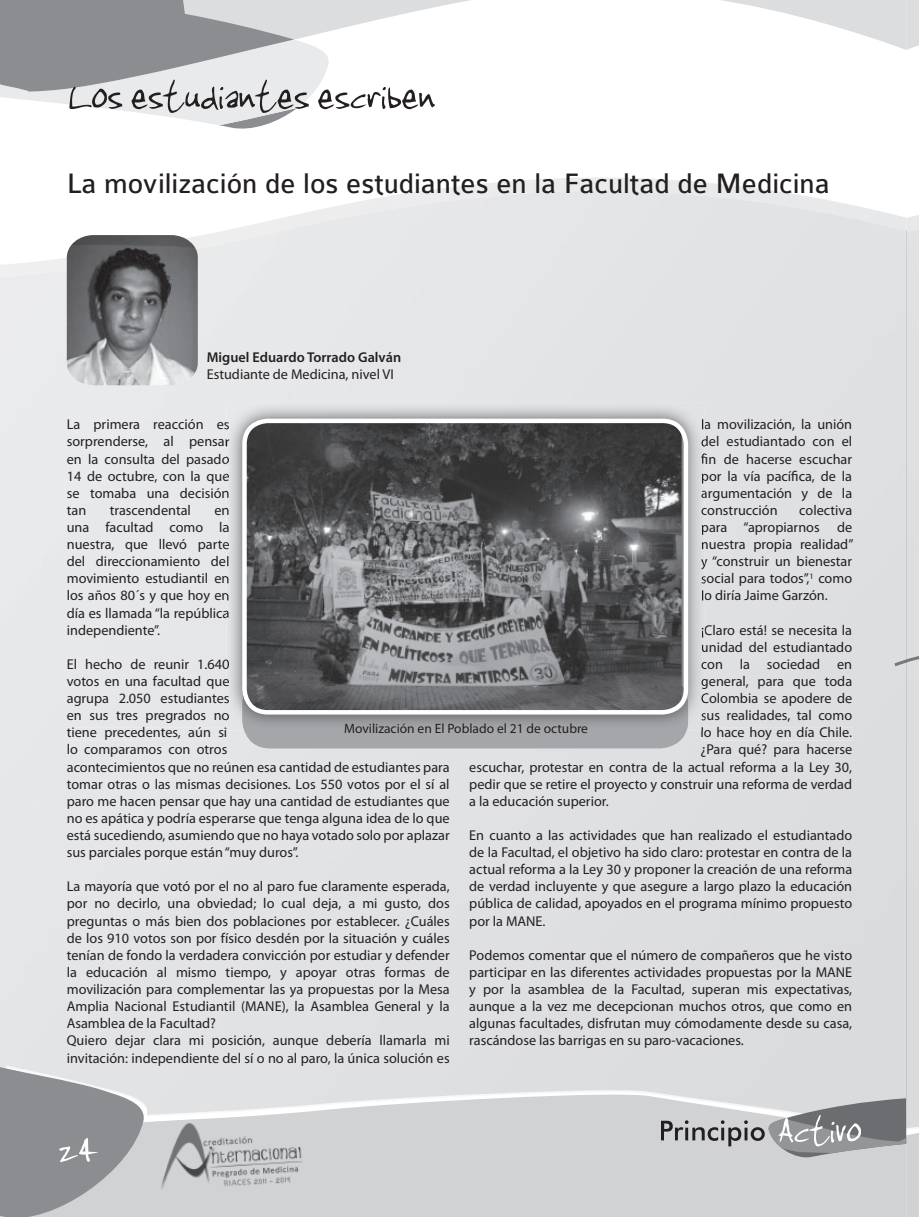
<style>
.page{position:relative;width:919px;height:1217px;background:#fff}
.page>*{position:absolute;margin:0;border:0;box-sizing:border-box;transform-origin:0 0}
.t1{font:52.5px "Jenkinsv 20";color:#231f20}
.t2{font:52.5px "Jenkinsv 20";color:#fff}
.t3{font:30px "Colaborate";color:#231f20}
.t4{font:14.25px/17.1px "Myriad Pro";color:#231f20;text-align:justify}
.t5{font:600 14.25px "Myriad Pro";color:#231f20}
.t6{font:13.5px "Myriad Pro";color:#231f20}
</style>
<div class="page">
<svg style="left:906px;top:215px;width:12px;height:14px"></svg>
<svg style="left:198px;top:177px;width:628px;height:65px"></svg>
<div style="left:266px;top:721px;width:480px;height:43px;background:#e0e1e3"></div>
<div style="left:693px;top:195px;width:53px;height:515px;background:#e1e2e4"></div>
<div style="left:266px;top:191px;width:427px;height:212px;background:#e5e6e8"></div>
<img style="left:0;top:242px;width:267px;height:54px">
<div style="left:745px;top:200px;width:161px;height:96px;background:#e1e2e4"></div>
<img style="left:224px;top:234px;width:43px;height:9px">
<img style="left:906px;top:230px;width:1px;height:867px">
<div style="left:68px;top:419px;width:158px;height:13px;background:#e8e9ea"></div>
<div style="left:67px;top:436px;width:159px;height:13px;background:#e7e8e9"></div>
<div style="left:67px;top:453px;width:159px;height:13px;background:#e7e8e9"></div>
<div style="left:68px;top:470px;width:158px;height:13px;background:#e7e8e9"></div>
<div style="left:67px;top:487px;width:159px;height:11px;background:#e7e8e9"></div>
<div style="left:67px;top:504px;width:159px;height:11px;background:#e7e8e9"></div>
<div style="left:68px;top:521px;width:158px;height:11px;background:#e7e8e9"></div>
<div style="left:68px;top:539px;width:158px;height:13px;background:#e7e8e9"></div>
<div style="left:67px;top:556px;width:159px;height:10px;background:#e7e8e9"></div>
<div style="left:68px;top:573px;width:158px;height:10px;background:#e7e8e9"></div>
<div style="left:68px;top:590px;width:158px;height:13px;background:#e6e7e9"></div>
<div style="left:67px;top:607px;width:159px;height:13px;background:#e6e7e9"></div>
<div style="left:68px;top:658px;width:158px;height:11px;background:#e5e6e8"></div>
<div style="left:67px;top:675px;width:159px;height:13px;background:#e5e6e8"></div>
<div style="left:67px;top:692px;width:159px;height:14px;background:#e5e6e8"></div>
<div style="left:67px;top:710px;width:159px;height:13px;background:#e5e6e8"></div>
<div style="left:67px;top:727px;width:160px;height:13px;background:#e5e6e8"></div>
<div style="left:704px;top:419px;width:148px;height:12px;background:#e0e1e3"></div>
<img style="left:704px;top:436px;width:148px;height:10px">
<img style="left:704px;top:453px;width:148px;height:10px">
<div style="left:704px;top:470px;width:148px;height:13px;background:#e0e1e3"></div>
<div style="left:704px;top:487px;width:148px;height:14px;background:#dfe0e2"></div>
<div style="left:704px;top:504px;width:148px;height:11px;background:#dfe0e2"></div>
<div style="left:704px;top:521px;width:148px;height:13px;background:#dfe0e2"></div>
<div style="left:704px;top:539px;width:149px;height:13px;background:#dfe0e2"></div>
<div style="left:704px;top:556px;width:148px;height:13px;background:#dfe0e2"></div>
<img style="left:704px;top:573px;width:105px;height:13px">
<img style="left:704px;top:590px;width:123px;height:10px">
<div style="left:704px;top:624px;width:148px;height:13px;background:#dfe0e2"></div>
<img style="left:704px;top:641px;width:148px;height:10px">
<div style="left:704px;top:658px;width:148px;height:11px;background:#dedfe1"></div>
<div style="left:704px;top:675px;width:148px;height:13px;background:#dedfe1"></div>
<div style="left:704px;top:692px;width:148px;height:13px;background:#dedfe1"></div>
<div style="left:704px;top:710px;width:148px;height:11px;background:#dddee0"></div>
<div style="left:701px;top:727px;width:151px;height:13px;background:#dddee0"></div>
<svg style="left:146px;top:1090px;width:515px;height:126px;background:#d4d5d7"></svg>
<svg style="left:0;top:1066px;width:146px;height:150px;background:#a2a3a6"></svg>
<svg style="left:661px;top:1090px;width:257px;height:126px;background:#c2c2c5"></svg>
<svg style="left:906px;top:0;width:12px;height:50px"></svg>
<svg style="left:330px;top:0;width:576px;height:50px"></svg>
<svg style="left:0;top:0;width:330px;height:129px;background:#c1c2c4"></svg>
<img style="left:154px;top:1119px;width:156px;height:74px">
<img style="left:67px;top:235px;width:131px;height:150px">
<div style="left:242px;top:675px;width:446px;height:73px;background:#a5a6aa;border-radius:28px"></div>
<img style="left:226px;top:403px;width:478px;height:280px">
<img style="left:688px;top:683px;width:16px;height:47px">
<svg style="left:226px;top:419px;width:3px;height:79px"></svg>
<svg style="left:226px;top:504px;width:3px;height:11px"></svg>
<svg style="left:226px;top:521px;width:3px;height:11px"></svg>
<svg style="left:226px;top:539px;width:3px;height:27px"></svg>
<svg style="left:226px;top:573px;width:3px;height:10px"></svg>
<svg style="left:226px;top:590px;width:3px;height:30px"></svg>
<svg style="left:226px;top:658px;width:3px;height:11px"></svg>
<svg style="left:226px;top:675px;width:3px;height:13px"></svg>
<img style="left:226px;top:692px;width:3px;height:14px">
<svg style="left:226px;top:710px;width:3px;height:20px"></svg>
<svg style="left:701px;top:419px;width:3px;height:27px"></svg>
<svg style="left:701px;top:453px;width:3px;height:10px"></svg>
<svg style="left:701px;top:470px;width:3px;height:13px"></svg>
<img style="left:701px;top:487px;width:3px;height:14px">
<svg style="left:701px;top:504px;width:3px;height:11px"></svg>
<svg style="left:701px;top:521px;width:3px;height:79px"></svg>
<svg style="left:701px;top:624px;width:3px;height:27px"></svg>
<svg style="left:701px;top:658px;width:3px;height:11px"></svg>
<svg style="left:701px;top:675px;width:3px;height:46px"></svg>
<img style="left:242px;top:675px;width:446px;height:55px">
<img style="left:244px;top:421px;width:437px;height:291px">
<div style="left:242px;top:418px;width:446px;height:296px;border:4px solid #fff;border-radius:23px"></div>
<svg style="left:893px;top:613px;width:25px;height:54px"></svg>
<h1 class="t1" style="left:67px;top:67px;width:368px">Los estudiantes escriben</h1>
<h2 class="t3" style="left:67px;top:167px;width:764px">La movilización de los estudiantes en la Facultad de Medicina</h2>
<p class="t5" style="left:207px;top:348px;width:196px">Miguel Eduardo Torrado Galván</p>
<p class="t4" style="left:207px;top:365px;width:189px">Estudiante de Medicina, nivel VI</p>
<p class="t4" style="left:701px;top:415px;width:153px">la movilización, la unión del estudiantado con el fin de hacerse escuchar por la vía pacífica, de la argumentación y de la construcción</p>
<p class="t4" style="left:67px;top:415px;width:164px">La primera reacción es sorprenderse, al pensar en la consulta del pasado 14 de octubre, con la que se tomaba una decisión tan</p>
<p class="t4" style="left:110px;top:501px;width:83px">trascendental</p>
<p class="t4" style="left:701px;top:501px;width:154px;text-indent:98px">colectiva para “apropiarnos de nuestra propia realidad” y “construir un bienestar social para todos”,<sup>1</sup> como lo diría Jaime Garzón.</p>
<p class="t4" style="left:701px;top:621px;width:153px">¡Claro está! se necesita la</p>
<p class="t4" style="left:701px;top:638px;width:153px">unidad del estudiantado</p>
<p class="t4" style="left:701px;top:655px;width:153px">con la sociedad en</p>
<p class="t4" style="left:701px;top:672px;width:153px">general, para que toda</p>
<p class="t4" style="left:701px;top:689px;width:153px">Colombia se apodere de</p>
<p class="t4" style="left:701px;top:706px;width:153px">sus realidades, tal como</p>
<p class="t4" style="left:700px;top:723px;width:153px">lo hace hoy en día Chile.</p>
<p class="t4" style="left:700px;top:740px;width:153px">¿Para qué? para hacerse</p>
<p class="t4" style="left:469px;top:757px;width:384px">escuchar, protestar en contra de la actual reforma a la Ley 30,</p>
<p class="t4" style="left:469px;top:775px;width:384px">pedir que se retire el proyecto y construir una reforma de verdad</p>
<p class="t4" style="left:469px;top:792px;width:141px">a la educación superior.</p>
<p class="t4" style="left:469px;top:826px;width:384px">En cuanto a las actividades que han realizado el estudiantado de la Facultad, el objetivo ha sido claro: protestar en contra de la actual reforma a la Ley 30 y proponer la creación de una reforma de verdad incluyente y que asegure a largo plazo la educación pública de calidad, apoyados en el programa mínimo propuesto por la MANE.</p>
<p class="t4" style="left:469px;top:946px;width:384px">Podemos comentar que el número de compañeros que he visto participar en las diferentes actividades propuestas por la MANE y por la asamblea de la Facultad, superan mis expectativas, aunque a la vez me decepcionan muchos otros, que como en algunas facultades, disfrutan muy cómodamente desde su casa, rascándose las barrigas en su paro-vacaciones.</p>
<p class="t4" style="left:67px;top:501px;width:164px;text-indent:148px">en una facultad como la nuestra, que llevó parte del direccionamiento del movimiento estudiantil en los años 80´s y que hoy en día es llamada “la república independiente”.</p>
<p class="t4" style="left:67px;top:655px;width:384px;text-align:left">El hecho de reunir 1.640<br>votos en una facultad que<br>agrupa 2.050 estudiantes<br>en sus tres pregrados no<br>tiene precedentes, aún si<br>lo comparamos con otros<br>acontecimientos que no reúnen esa cantidad de estudiantes para tomar otras o las mismas decisiones. Los 550 votos por el sí al paro me hacen pensar que hay una cantidad de estudiantes que no es apática y podría esperarse que tenga alguna idea de lo que está sucediendo, asumiendo que no haya votado solo por aplazar sus parciales porque están “muy duros”.</p>
<p class="t4" style="left:67px;top:877px;width:384px;text-align:left">La mayoría que votó por el no al paro fue claramente esperada, por no decirlo, una obviedad; lo cual deja, a mi gusto, dos preguntas o más bien dos poblaciones por establecer. ¿Cuáles de los 910 votos son por físico desdén por la situación y cuáles tenían de fondo la verdadera convicción por estudiar y defender la educación al mismo tiempo, y apoyar otras formas de movilización para complementar las ya propuestas por la Mesa Amplia Nacional Estudiantil (MANE), la Asamblea General y la Asamblea de la Facultad?<br>Quiero dejar clara mi posición, aunque debería llamarla mi invitación: independiente del sí o no al paro, la única solución es</p>
<p class="t6" style="left:344px;top:720px;width:245px">Movilización en El Poblado el 21 de octubre</p>
<h1 class="t2" style="left:58px;top:1119px;width:41px">24</h1>
</div>
